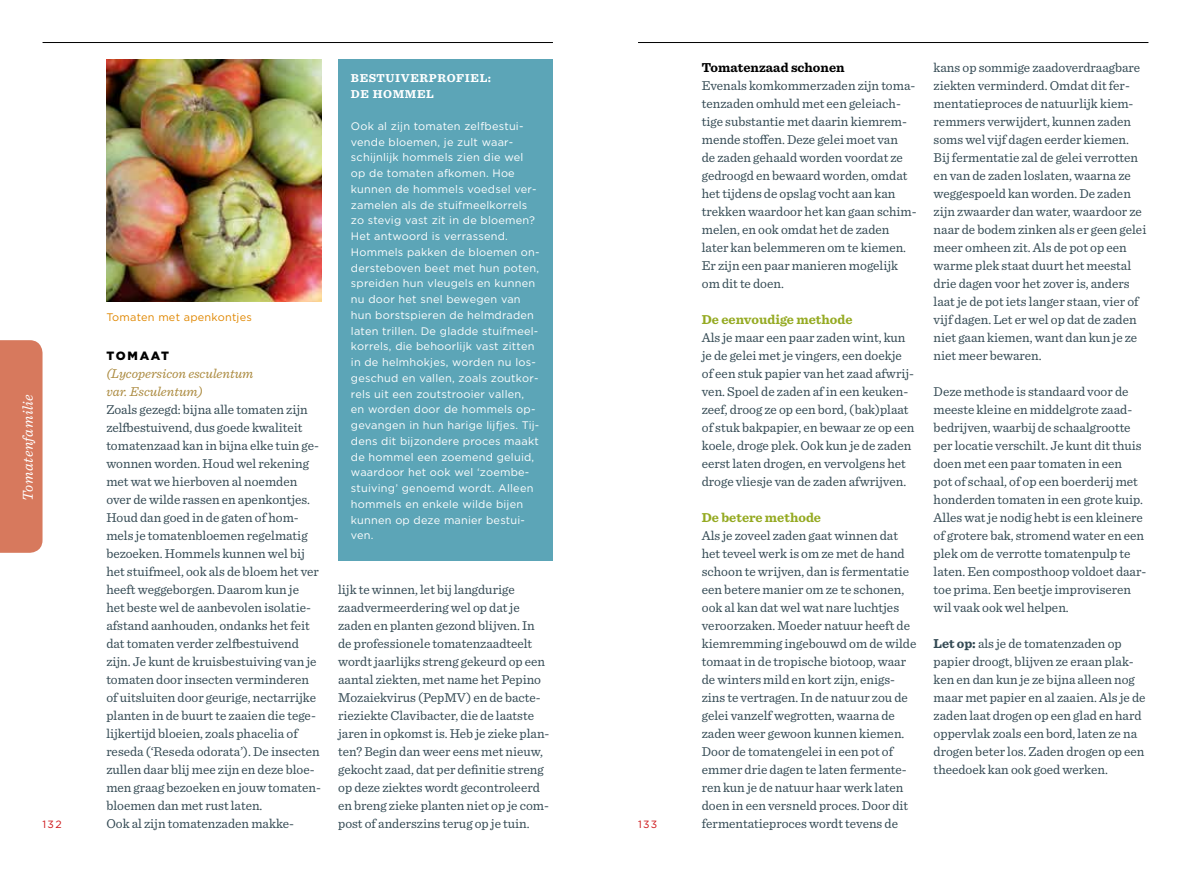
<style>
.page{position:relative;width:1191px;height:893px;background:#fff}
.page>*{position:absolute;margin:0;border:0;box-sizing:border-box;transform-origin:0 0}
.t1{font:italic 15px "Sentinel";letter-spacing:.03em;color:#fff}
.t2{font:13.5px/18px "Sentinel";color:#344a54}
.t3{font:italic 13.5px/18px "Sentinel";color:#ab8a3f}
.t4{font:700 13.5px "Sentinel";color:#95aa22}
.t5{font:700 13.5px "Sentinel";color:#000}
.t6{font:700 12px "Sentinel";color:#fff}
.t7{font:900 12px "Gotham";color:#000}
.t8{font:10.95px/15.8px "Gotham";letter-spacing:.02em;color:#fff}
.t9{font:10.95px "Gotham";letter-spacing:.02em;color:#e08700}
.t10{font:10.5px "Gotham";letter-spacing:.13em;color:#cd1316}
.s1{font-weight:700}
</style>
<div class="page">
<div style="left:0;top:340px;width:43px;height:213px;background:#d7795d"></div>
<hr style="left:43px;top:42px;width:510px;height:1px;background:#000">
<hr style="left:638px;top:42px;width:510px;height:1px;background:#000">
<div style="left:338px;top:60px;width:215px;height:501px;background:#5ca5b7"></div>
<img style="left:106px;top:60px;width:215px;height:242px">
<p class="t6" style="left:351px;top:68px;width:19px">Bestuiverprofie</p>
<p class="t6" style="left:480px;top:68px;width:13px">l:</p>
<p class="t6" style="left:351px;top:85px;width:34px">de homme</p>
<p class="t6" style="left:426px;top:85px;width:9px">l</p>
<p class="t8" style="left:351px;top:118px;width:190px">Ook al zijn tomaten zelfbestui&shy;vende bloemen, je zult waar&shy;schijnlijk hommels zien die wel op de tomaten afkomen. Hoe kunnen de hommels voedsel ver&shy;zamelen als de stuifmeelkorrels zo stevig vast zit in de bloemen?<br>Het antwoord is verrassend.<br>Hommels pakken de bloemen on&shy;dersteboven beet met hun poten, spreiden hun vleugels en kunnen nu door het snel bewegen van hun borstspieren de helmdraden laten trillen. De gladde stuifmeel&shy;korrels, die behoorlijk vast zitten in de helmhokjes, worden nu los&shy;geschud en vallen, zoals zoutkor&shy;rels uit een zoutstrooier vallen, en worden door de hommels op&shy;gevangen in hun harige lijfjes. Tij&shy;dens dit bijzondere proces maakt de hommel een zoemend geluid, waardoor het ook wel ‘zoembe&shy;stuiving’ genoemd wordt. Alleen hommels en enkele wilde bijen kunnen op deze manier bestui&shy;ven.</p>
<p class="t9" style="left:106px;top:311px;width:147px">Tomaten met apenkontjes</p>
<p class="t7" style="left:106px;top:348px;width:21px">TOMAAT</p>
<p class="t3" style="left:106px;top:364px;width:148px">(Lycopersicon esculentum var. Esculentum)</p>
<p class="t2" style="left:106px;top:400px;width:216px">Zoals gezegd: bijna alle tomaten zijn zelfbestuivend, dus goede kwaliteit tomatenzaad kan in bijna elke tuin ge&shy;wonnen worden. Houd wel rekening met wat we hierboven al noemden over de wilde rassen en apenkontjes.<br>Houd dan goed in de gaten of hom&shy;mels je tomatenbloemen regelmatig bezoeken. Hommels kunnen wel bij het stuifmeel, ook als de bloem het ver heeft weggeborgen. Daarom kun je<br>het beste wel de aanbevolen isolatie&shy;afstand aanhouden, ondanks het feit dat tomaten verder zelfbestuivend zijn. Je kunt de kruisbestuiving van je tomaten door insecten verminderen of uitsluiten door geurige, nectarrijke planten in de buurt te zaaien die tege&shy;lijkertijd bloeien, zoals phacelia of reseda (‘Reseda odorata’). De insecten zullen daar blij mee zijn en deze bloe&shy;men graag bezoeken en jouw tomaten&shy;bloemen dan met rust laten.<br>Ook al zijn tomatenzaden makke-</p>
<p class="t1" style="left:17px;top:501px;width:108px;rotate:-90deg">Tomatenfamilie</p>
<p class="t2" style="left:338px;top:580px;width:213px">lijk te winnen, let bij langdurige zaadvermeerdering wel op dat je zaden en planten gezond blijven. In de professionele tomatenzaadteelt wordt jaarlijks streng gekeurd op een aantal ziekten, met name het Pepino Mozaiekvirus (PepMV) en de bacte&shy;rieziekte Clavibacter, die de laatste jaren in opkomst is. Heb je zieke plan&shy;ten? Begin dan weer eens met nieuw, gekocht zaad, dat per definitie streng op deze ziektes wordt gecontroleerd en breng zieke planten niet op je com&shy;post of anderszins terug op je tuin.</p>
<p class="t10" style="left:43px;top:818px;width:21px">132</p>
<p class="t10" style="left:638px;top:818px;width:21px">133</p>
<p class="t5" style="left:702px;top:57px;width:144px">Tomatenzaad schonen</p>
<p class="t2" style="left:702px;top:76px;width:216px">Evenals komkommerzaden zijn toma&shy;tenzaden omhuld met een geleiach&shy;tige substantie met daarin kiemrem&shy;mende stoffen. Deze gelei moet van<br>de zaden gehaald worden voordat ze gedroogd en bewaard worden, omdat het tijdens de opslag vocht aan kan trekken waardoor het kan gaan schim&shy;melen, en ook omdat het de zaden later kan belemmeren om te kiemen.<br>Er zijn een paar manieren mogelijk om dit te doen.</p>
<p class="t4" style="left:702px;top:309px;width:152px">De eenvoudige methode</p>
<p class="t2" style="left:702px;top:328px;width:214px">Als je maar een paar zaden wint, kun je de gelei met je vingers, een doekje of een stuk papier van het zaad afwrij&shy;ven. Spoel de zaden af in een keuken&shy;zeef, droog ze op een bord, (bak)plaat of stuk bakpapier, en bewaar ze op een koele, droge plek. Ook kun je de zaden eerst laten drogen, en vervolgens het droge vliesje van de zaden afwrijven.</p>
<p class="t4" style="left:702px;top:507px;width:121px">De betere methode</p>
<p class="t2" style="left:702px;top:526px;width:216px">Als je zoveel zaden gaat winnen dat het teveel werk is om ze met de hand schoon te wrijven, dan is fermentatie een betere manier om ze te schonen, ook al kan dat wel wat nare luchtjes veroorzaken. Moeder natuur heeft de kiemremming ingebouwd om de wilde tomaat in de tropische biotoop, waar de winters mild en kort zijn, enigs&shy;zins te vertragen. In de natuur zou de gelei vanzelf wegrotten, waarna de zaden weer gewoon kunnen kiemen.<br>Door de tomatengelei in een pot of emmer drie dagen te laten fermente&shy;ren kun je de natuur haar werk laten doen in een versneld proces. Door dit fermentatieproces wordt tevens de</p>
<p class="t2" style="left:933px;top:58px;width:214px">kans op sommige zaadoverdraagbare ziekten verminderd. Omdat dit fer&shy;mentatieproces de natuurlijk kiem&shy;remmers verwijdert, kunnen zaden soms wel vijf dagen eerder kiemen.<br>Bij fermentatie zal de gelei verrotten en van de zaden loslaten, waarna ze weggespoeld kan worden. De zaden zijn zwaarder dan water, waardoor ze naar de bodem zinken als er geen gelei meer omheen zit. Als de pot op een warme plek staat duurt het meestal drie dagen voor het zover is, anders laat je de pot iets langer staan, vier of vijf dagen. Let er wel op dat de zaden niet gaan kiemen, want dan kun je ze niet meer bewaren.</p>
<p class="t2" style="left:933px;top:381px;width:214px">Deze methode is standaard voor de meeste kleine en middelgrote zaad&shy;bedrijven, waarbij de schaalgrootte per locatie verschilt. Je kunt dit thuis doen met een paar tomaten in een<br>pot of schaal, of op een boerderij met honderden tomaten in een grote kuip.<br>Alles wat je nodig hebt is een kleinere of grotere bak, stromend water en een plek om de verrotte tomatenpulp te laten. Een composthoop voldoet daar&shy;toe prima. Een beetje improviseren wil vaak ook wel helpen.</p>
<p class="t2" style="left:933px;top:634px;width:213px"><span class="s1">Let op:</span> als je de tomatenzaden op papier droogt, blijven ze eraan plak&shy;ken en dan kun je ze bijna alleen nog maar met papier en al zaaien. Als je de zaden laat drogen op een glad en hard oppervlak zoals een bord, laten ze na drogen beter los. Zaden drogen op een theedoek kan ook goed werken.</p>
</div>
